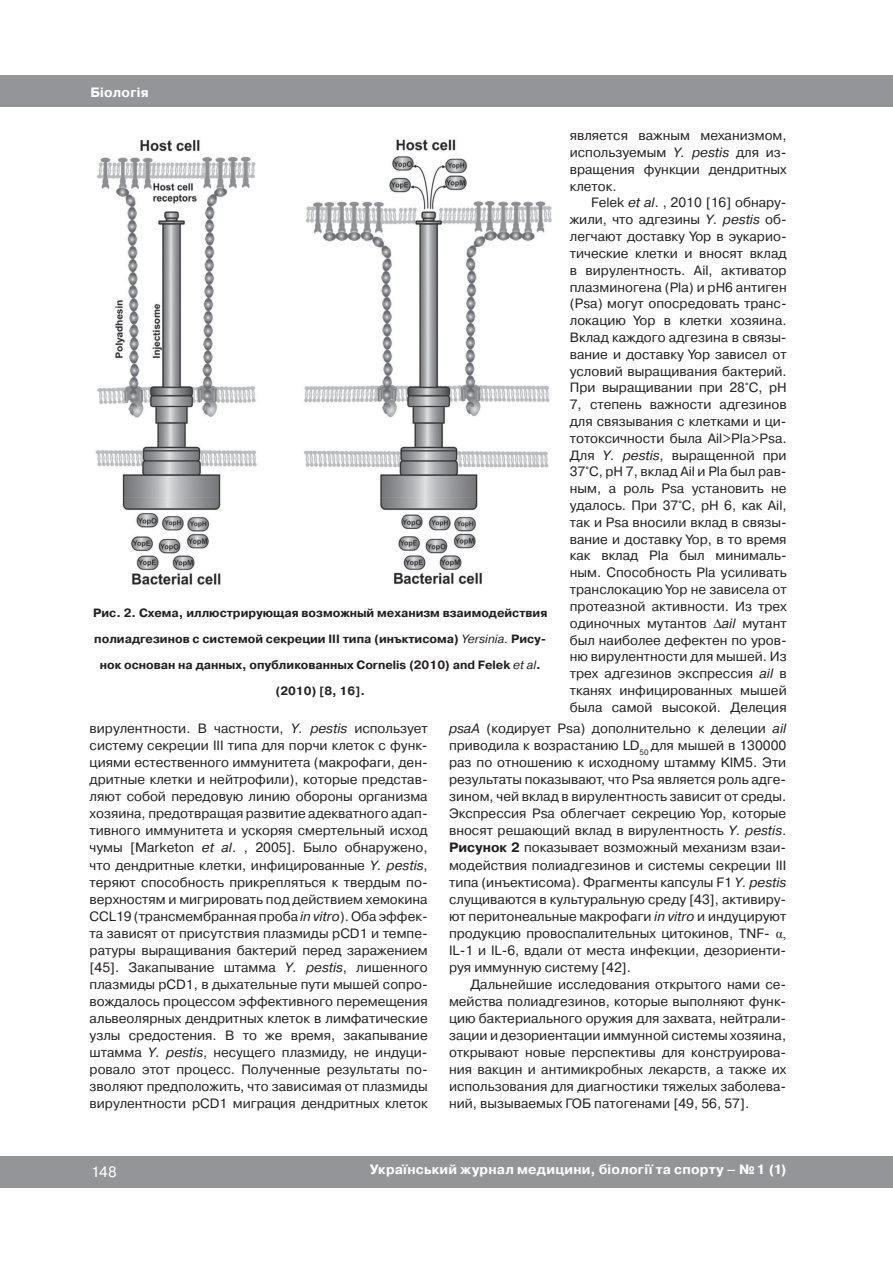
<style>
.page{position:relative;width:893px;height:1263px;background:#fff}
.page>*{position:absolute;margin:0;border:0;box-sizing:border-box;transform-origin:0 0}
.t1{font:15px "Pragmatica C";color:#fff}
.t2{font:13.5px/17.1px "Pragmatica C";color:#231f20;text-align:justify}
.t3{font:700 13.5px "Pragmatica C";letter-spacing:.015em;color:#fff}
.t4{font:700 12px/25.8px "Pragmatica C";color:#231f20;text-align:center}
.s1{font-style:italic}
.s2{font-weight:400;font-style:italic}
.s3{font-weight:700}
.s4{font-family:"Times New Roman"}
</style>
<div class="page">
<div style="left:0;top:1156px;width:893px;height:31px;background:#939598"></div>
<div style="left:0;top:76px;width:893px;height:31px;background:#939598"></div>
<img style="left:95px;top:139px;width:456px;height:446px">
<p class="t3" style="left:90px;top:85px;width:60px">Біологія</p>
<p class="t2" style="left:570px;top:127px;width:218px">является важным механизмом, используемым <span class="s1">Y. pestis</span> для из&shy;вращения функции дендритных клеток.</p>
<p class="t2" style="left:570px;top:195px;width:218px;text-indent:21px">Felek <span class="s1">et al</span>. , 2010 [16] обнару&shy;жили, что адгезины <span class="s1">Y. pestis</span> об&shy;легчают доставку Yop в эукарио&shy;тические клетки и вносят вклад в вирулентность. Ail, активатор плазминогена (Pla) и pH6 антиген (Psa) могут опосредовать транс&shy;локацию Yop в клетки хозяина.<br>Вклад каждого адгезина в связы&shy;вание и доставку Yop зависел от условий выращивания бактерий.<br>При выращивании при 28°C, pH 7, степень важности адгезинов для связывания с клетками и ци&shy;тотоксичности была Ail&gt;Pla&gt;Psa.<br>Для <span class="s1">Y. pestis</span>, выращенной при 37°C, pH 7, вклад Ail и Pla был рав&shy;ным, а роль Psa установить не удалось. При 37°C, pH 6, как Ail, так и Psa вносили вклад в связы&shy;вание и доставку Yop, в то время как вклад Pla был минималь&shy;ным. Способность Pla усиливать транслокацию Yop не зависела от протеазной активности. Из трех одиночных мутантов ∆<span class="s1">ail</span> мутант был наиболее дефектен по уров&shy;ню вирулентности для мышей. Из трех адгезинов экспрессия <span class="s1">ail</span> в тканях инфицированных мышей была самой высокой. Делеция</p>
<p class="t4" style="left:93px;top:601px;width:456px">Рис. 2. Схема, иллюстрирующая возможный механизм взаимодействия полиадгезинов с системой секреции III типа (инъктисома) <span class="s2">Yersinia.</span> Рису&shy;нок основан на данных, опубликованных Cornelis (2010) and Felek <span class="s2">et al</span>. (2010) [8, 16].</p>
<p class="t2" style="left:449px;top:720px;width:339px"><span class="s1">psaA</span> (кодирует Psa) дополнительно к делеции <span class="s1">ail </span>приводила к возрастанию LD<sub>50</sub> для мышей в 130000 раз по отношению к исходному штамму KIM5. Эти результаты показывают, что Psa является роль адге&shy;зином, чей вклад в вирулентность зависит от среды.<br>Экспрессия Psa облегчает секрецию Yop, которые вносят решающий вклад в вирулентность <span class="s1">Y. pestis</span>.<br><span class="s3">Рисунок 2</span> показывает возможный механизм взаи&shy;модействия полиадгезинов и системы секреции III типа (инъектисома). Фрагменты капсулы F1 <span class="s1">Y. pestis </span>слущиваются в культуральную среду [43], активиру&shy;ют перитонеальные макрофаги <span class="s1">in vitro</span> и индуцируют продукцию провоспалительных цитокинов, TNF- <span class="s4">α, </span>IL-1 и IL-6, вдали от места инфекции, дезориенти&shy;руя иммунную систему [42].</p>
<p class="t2" style="left:449px;top:976px;width:339px;text-indent:21px">Дальнейшие исследования открытого нами се&shy;мейства полиадгезинов, которые выполняют функ&shy;цию бактериального оружия для захвата, нейтрали&shy;зации и дезориентации иммунной системы хозяина, открывают новые перспективы для конструирова&shy;ния вакцин и антимикробных лекарств, а также их использования для диагностики тяжелых заболева&shy;ний, вызываемых ГОБ патогенами [49, 56, 57].</p>
<p class="t2" style="left:90px;top:720px;width:340px">вирулентности. В частности, <span class="s1">Y. pestis</span> использует систему секреции III типа для порчи клеток с функ&shy;циями естественного иммунитета (макрофаги, ден&shy;дритные клетки и нейтрофили), которые представ&shy;ляют собой передовую линию обороны организма хозяина, предотвращая развитие адекватного адап&shy;тивного иммунитета и ускоряя смертельный исход чумы [Marketon <span class="s1">et al</span>. , 2005]. Было обнаружено, что дендритные клетки, инфицированные <span class="s1">Y. pestis</span>, теряют способность прикрепляться к твердым по&shy;верхностям и мигрировать под действием хемокина CCL19 (трансмембранная проба <span class="s1">in vitro</span>). Оба эффек&shy;та зависят от присутствия плазмиды pCD1 и темпе&shy;ратуры выращивания бактерий перед заражением [45]. Закапывание штамма <span class="s1">Y. pestis</span>, лишенного плазмиды pCD1, в дыхательные пути мышей сопро&shy;вождалось процессом эффективного перемещения альвеолярных дендритных клеток в лимфатические узлы средостения. В то же время, закапывание штамма <span class="s1">Y. pestis</span>, несущего плазмиду, не индуци&shy;ровало этот процесс. Полученные результаты по&shy;зволяют предположить, что зависимая от плазмиды вирулентности pCD1 миграция дендритных клеток</p>
<p class="t1" style="left:91px;top:1163px;width:27px">148</p>
<p class="t3" style="left:370px;top:1162px;width:418px">Український журнал медицини, біології та спорту – №1 (1)</p>
</div>
